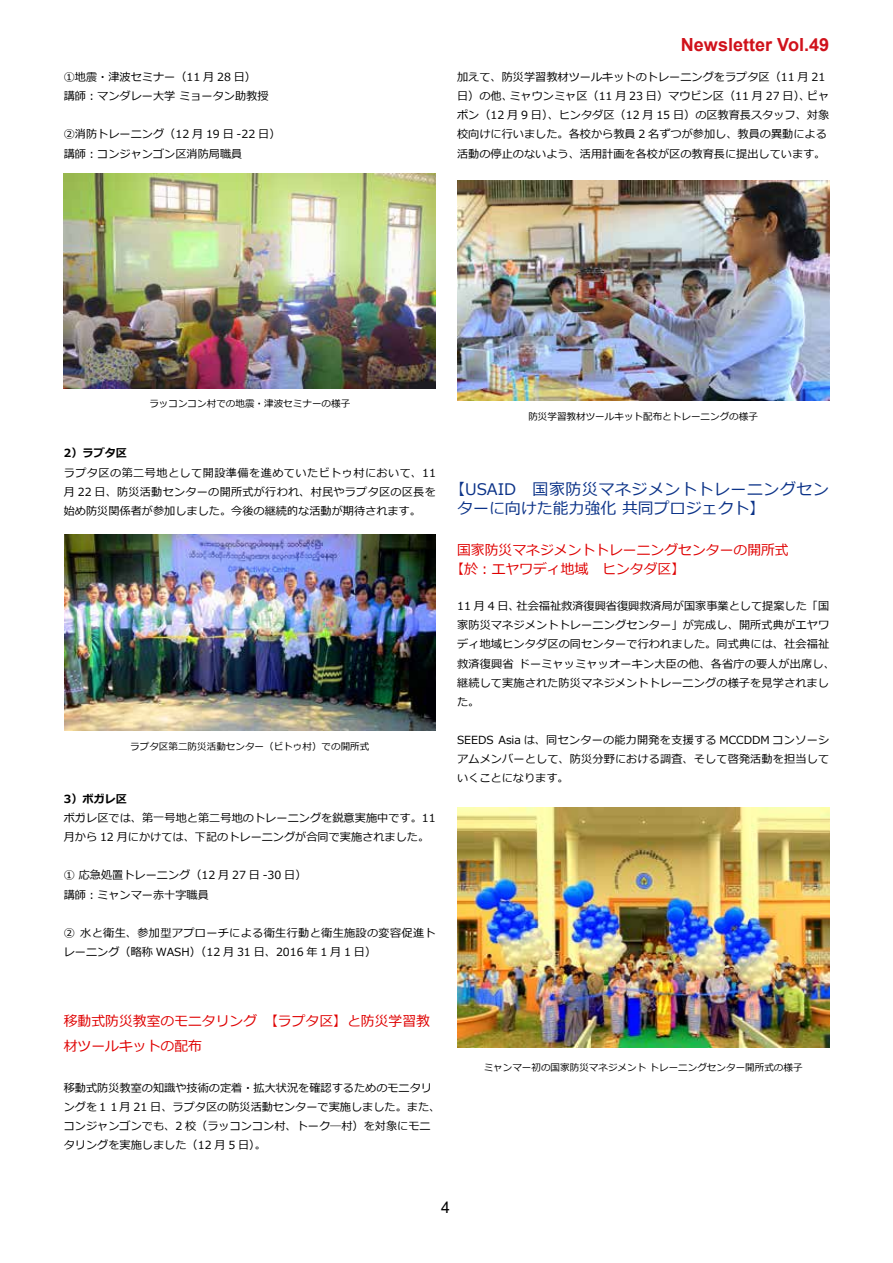
<style>
.page{position:relative;width:893px;height:1263px;background:#fff}
.page>*{position:absolute;margin:0;border:0;box-sizing:border-box;transform-origin:0 0}
.t1{font:700 18px "Arial";color:#d0121b}
.t2{font:15.9px/19.6px "Meiryo";color:#0c3388}
.t3{font:15.9px "Arial";color:#000}
.t4{font:13.8px/19.2px "Meiryo";color:#df0000}
.t5{font:11.1px/19.2px "Meiryo";color:#000}
.t6{font:11.1px/19.2px "Meiryo";letter-spacing:.03em;color:#000}
.t7{font:700 11.1px "Meiryo";color:#000}
.t8{font:9.6px "Meiryo";color:#000}
</style>
<div class="page">
<img style="left:64px;top:534px;width:372px;height:197px">
<img style="left:457px;top:180px;width:372px;height:220px">
<img style="left:64px;top:174px;width:371px;height:215px">
<img style="left:457px;top:807px;width:372px;height:240px">
<p class="t5" style="left:64px;top:68px;width:206px">①地震・津波セミナー（11 月 28 日）講師：マンダレー大学 ミョータン助教授</p>
<p class="t5" style="left:64px;top:125px;width:218px">②消防トレーニング（12 月 19 日 -22 日）講師：コンジャンゴン区消防局職員</p>
<h1 class="t1" style="left:681px;top:32px;width:150px">Newsletter Vol.49</h1>
<p class="t5" style="left:457px;top:68px;width:374px">加えて、防災学習教材ツールキットのトレーニングをラプタ区（11 月 21日）の他、ミャウンミャ区（11 月 23 日）マウビン区（11 月 27 日）、ピャポン（12 月 9 日）、ヒンタダ区（12 月 15 日）の区教育長スタッフ、対象校向けに行いました。各校から教員 2 名ずつが参加し、教員の異動による活動の停止のないよう、活用計画を各校が区の教育長に提出しています。</p>
<p class="t8" style="left:149px;top:396px;width:202px">ラッコンコン村での地震・津波セミナーの様子</p>
<p class="t7" style="left:64px;top:445px;width:65px">2）ラブタ区</p>
<p class="t5" style="left:64px;top:463px;width:374px;text-align:justify">ラプタ区の第二号地として開設準備を進めていたビトゥ村において、11月 22 日、防災活動センターの開所式が行われ、村民やラプタ区の区長を始め防災関係者が参加しました。今後の継続的な活動が期待されます。</p>
<p class="t8" style="left:130px;top:739px;width:241px">ラプタ区第二防災活動センター（ビトゥ村）での開所式</p>
<p class="t7" style="left:64px;top:791px;width:65px">3）ボガレ区</p>
<p class="t5" style="left:64px;top:809px;width:373px">ボガレ区では、第一号地と第二号地のトレーニングを鋭意実施中です。11月から 12 月にかけては、下記のトレーニングが合同で実施されました。</p>
<p class="t5" style="left:64px;top:866px;width:244px">① 応急処置トレーニング（12 月 27 日 -30 日）講師：ミャンマー赤十字職員</p>
<p class="t6" style="left:64px;top:924px;width:373px">② 水と衛生、参加型アプローチによる衛生行動と衛生施設の変容促進トレーニング（略称 WASH）（12 月 31 日、2016 年 1 月 1 日）</p>
<p class="t8" style="left:528px;top:410px;width:231px">防災学習教材ツールキット配布とトレーニングの様子</p>
<h2 class="t2" style="left:457px;top:480px;width:373px;text-indent:-8px">【USAID　国家防災マネジメントトレーニングセンターに向けた能力強化 共同プロジェクト】</h2>
<p class="t4" style="left:450px;top:541px;width:340px;text-indent:7px">国家防災マネジメントトレーニングセンターの開所式【於：エヤワディ地域　ヒンタダ区】</p>
<p class="t5" style="left:457px;top:597px;width:379px">11 月 4 日、社会福祉救済復興省復興救済局が国家事業として提案した「国家防災マネジメントトレーニングセンター」が完成し、開所式典がエヤワディ地域ヒンタダ区の同センターで行われました。同式典には、社会福祉救済復興省 ドーミャッミャッオーキン大臣の他、各省庁の要人が出席し、継続して実施された防災マネジメントトレーニングの様子を見学されました。</p>
<p class="t5" style="left:457px;top:731px;width:374px;text-align:justify">SEEDS Asia は、同センターの能力開発を支援する MCCDDM コンソーシアムメンバーとして、防災分野における調査、そして啓発活動を担当していくことになります。</p>
<p class="t4" style="left:64px;top:1010px;width:368px;line-height:24.2px">移動式防災教室のモニタリング　【ラプタ区】と防災学習教材ツールキットの配布</p>
<p class="t5" style="left:64px;top:1078px;width:378px">移動式防災教室の知識や技術の定着・拡大状況を確認するためのモニタリングを１１月 21 日、ラプタ区の防災活動センターで実施しました。また、コンジャンゴンでも、2 校（ラッコンコン村、トーク―村）を対象にモニタリングを実施しました（12 月 5 日）。</p>
<p class="t8" style="left:484px;top:1061px;width:320px">ミャンマー初の国家防災マネジメント トレーニングセンター開所式の様子</p>
<h2 class="t3" style="left:441px;top:1196px;width:10px">4</h2>
</div>
